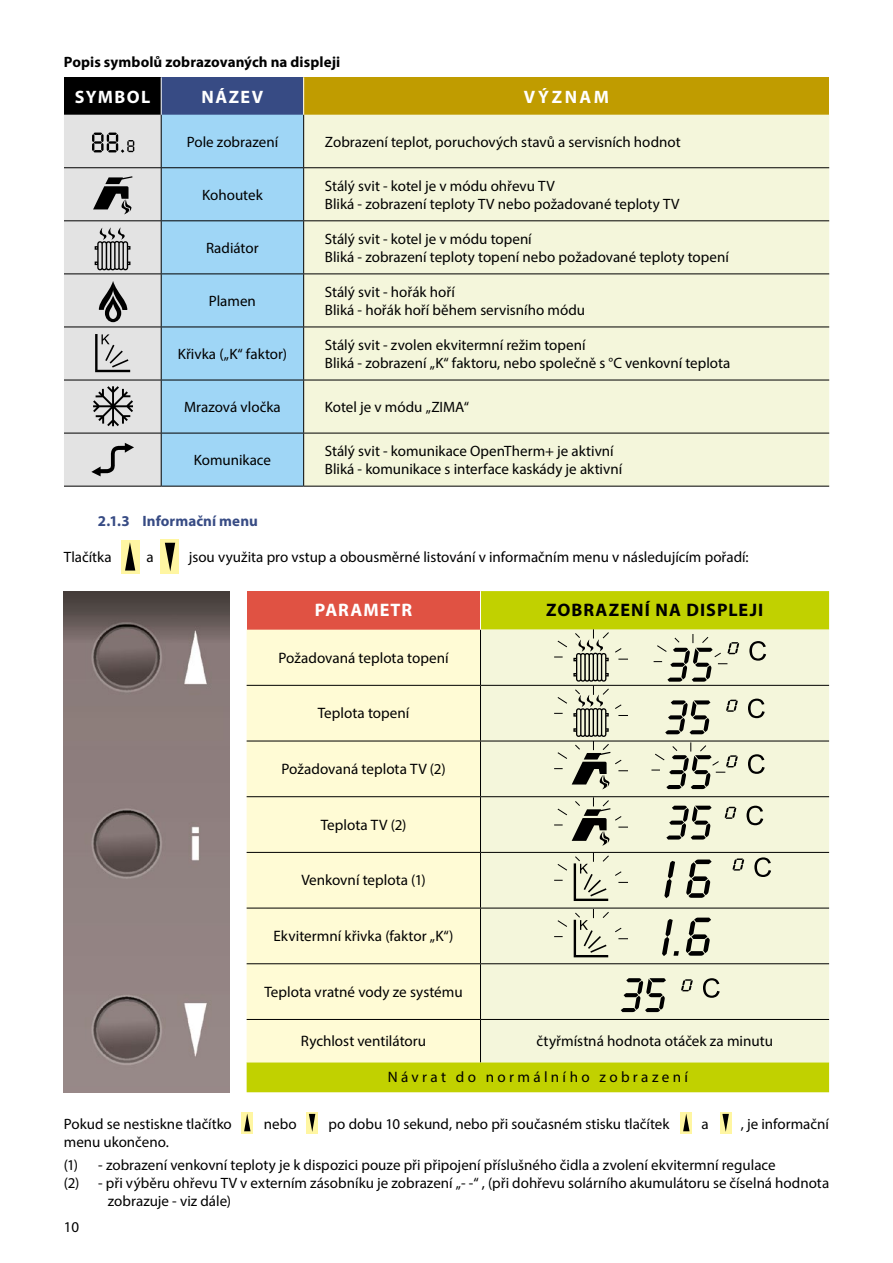
<style>
.page{position:relative;width:893px;height:1263px;background:#fff}
.page>*{position:absolute;margin:0;border:0;box-sizing:border-box;transform-origin:0 0}
.t1{font:700 18.15px "Myriad Pro";letter-spacing:.06em;color:#000}
.t2{font:700 18.15px "Myriad Pro";letter-spacing:.055em;color:#fff}
.t3{font:700 18px "Myriad Pro";letter-spacing:.085em;color:#fff}
.t4{font:15.15px "Myriad Pro";color:#000}
.t5{font:15.15px "Myriad Pro";letter-spacing:.22em;color:#000}
.t6{font:15px/18px "Myriad Pro";color:#000}
.t7{font:700 15px "Myriad Pro";letter-spacing:.005em;color:#000}
.t8{font:700 15px "Myriad Pro";letter-spacing:.005em;color:#374b84}
</style>
<div class="page">
<div style="left:64px;top:77px;width:97px;height:38px;background:#000"></div>
<div style="left:161px;top:77px;width:143px;height:38px;background:#374b84"></div>
<div style="left:304px;top:77px;width:525px;height:38px;background:#c09c00"></div>
<div style="left:162px;top:115px;width:141px;height:371px;background:#9fd6f6"></div>
<div style="left:304px;top:115px;width:525px;height:371px;background:#f4f6db"></div>
<hr style="left:161px;top:115px;width:1px;height:52px;background:#000">
<hr style="left:303px;top:115px;width:1px;height:52px;background:#000">
<hr style="left:161px;top:167px;width:143px;height:1px;background:#000">
<hr style="left:161px;top:168px;width:1px;height:52px;background:#000">
<hr style="left:304px;top:167px;width:525px;height:1px;background:#000">
<hr style="left:303px;top:168px;width:1px;height:52px;background:#000">
<hr style="left:161px;top:220px;width:143px;height:1px;background:#000">
<hr style="left:161px;top:221px;width:1px;height:52px;background:#000">
<hr style="left:304px;top:220px;width:525px;height:1px;background:#000">
<hr style="left:303px;top:221px;width:1px;height:52px;background:#000">
<hr style="left:161px;top:273px;width:143px;height:1px;background:#000">
<hr style="left:161px;top:274px;width:1px;height:53px;background:#000">
<hr style="left:304px;top:273px;width:525px;height:1px;background:#000">
<hr style="left:303px;top:274px;width:1px;height:53px;background:#000">
<hr style="left:161px;top:327px;width:143px;height:1px;background:#000">
<hr style="left:161px;top:327px;width:1px;height:53px;background:#000">
<hr style="left:304px;top:327px;width:525px;height:1px;background:#000">
<hr style="left:303px;top:327px;width:1px;height:53px;background:#000">
<hr style="left:161px;top:380px;width:143px;height:1px;background:#000">
<hr style="left:161px;top:380px;width:1px;height:53px;background:#000">
<hr style="left:304px;top:380px;width:525px;height:1px;background:#000">
<hr style="left:303px;top:380px;width:1px;height:53px;background:#000">
<hr style="left:161px;top:433px;width:143px;height:1px;background:#000">
<hr style="left:161px;top:433px;width:1px;height:53px;background:#000">
<hr style="left:304px;top:433px;width:525px;height:1px;background:#000">
<hr style="left:303px;top:433px;width:1px;height:53px;background:#000">
<hr style="left:64px;top:486px;width:97px;height:1px;background:#000">
<hr style="left:161px;top:486px;width:143px;height:1px;background:#000">
<hr style="left:304px;top:486px;width:525px;height:1px;background:#000">
<hr style="left:161px;top:77px;width:1px;height:38px;background:#fff">
<hr style="left:303px;top:77px;width:1px;height:38px;background:#fff">
<svg style="left:64px;top:115px;width:97px;height:371px;background:#cdcdcd"></svg>
<div style="left:121px;top:540px;width:18px;height:34px;background:#fff6a2"></div>
<svg style="left:125px;top:542px;width:10px;height:28px"></svg>
<div style="left:161px;top:540px;width:18px;height:34px;background:#fff6a2"></div>
<svg style="left:165px;top:543px;width:10px;height:28px"></svg>
<svg style="left:247px;top:591px;width:582px;height:501px;background:#c8b512"></svg>
<div style="left:247px;top:630px;width:233px;height:432px;background:#fffbd5"></div>
<div style="left:481px;top:630px;width:348px;height:432px;background:#f4f6db"></div>
<hr style="left:480px;top:630px;width:1px;height:55px;background:#000">
<hr style="left:247px;top:685px;width:233px;height:1px;background:#000">
<hr style="left:480px;top:685px;width:349px;height:1px;background:#000">
<hr style="left:480px;top:686px;width:1px;height:55px;background:#000">
<hr style="left:247px;top:741px;width:233px;height:1px;background:#000">
<hr style="left:480px;top:741px;width:349px;height:1px;background:#000">
<hr style="left:480px;top:741px;width:1px;height:55px;background:#000">
<hr style="left:247px;top:796px;width:233px;height:1px;background:#000">
<hr style="left:480px;top:796px;width:349px;height:1px;background:#000">
<hr style="left:480px;top:797px;width:1px;height:55px;background:#000">
<hr style="left:247px;top:852px;width:233px;height:1px;background:#000">
<hr style="left:480px;top:852px;width:349px;height:1px;background:#000">
<hr style="left:480px;top:853px;width:1px;height:55px;background:#000">
<hr style="left:247px;top:908px;width:233px;height:1px;background:#000">
<hr style="left:480px;top:908px;width:349px;height:1px;background:#000">
<hr style="left:480px;top:908px;width:1px;height:55px;background:#000">
<hr style="left:480px;top:591px;width:1px;height:39px;background:#fff">
<hr style="left:247px;top:963px;width:233px;height:1px;background:#000">
<hr style="left:480px;top:963px;width:349px;height:1px;background:#000">
<hr style="left:480px;top:964px;width:1px;height:55px;background:#000">
<hr style="left:247px;top:1019px;width:233px;height:1px;background:#000">
<hr style="left:480px;top:1019px;width:349px;height:1px;background:#000">
<hr style="left:480px;top:1020px;width:1px;height:42px;background:#000">
<svg style="left:664px;top:859px;width:48px;height:39px;background:#aeaf9c"></svg>
<svg style="left:733px;top:858px;width:11px;height:12px"></svg>
<svg style="left:754px;top:857px;width:17px;height:20px"></svg>
<svg style="left:749px;top:641px;width:17px;height:20px"></svg>
<svg style="left:726px;top:700px;width:12px;height:12px"></svg>
<svg style="left:748px;top:699px;width:17px;height:19px"></svg>
<svg style="left:748px;top:754px;width:17px;height:20px"></svg>
<svg style="left:725px;top:807px;width:11px;height:12px"></svg>
<svg style="left:747px;top:806px;width:16px;height:19px"></svg>
<svg style="left:662px;top:917px;width:49px;height:39px;background:#adaf9b"></svg>
<svg style="left:665px;top:700px;width:45px;height:34px;background:#a3a492"></svg>
<svg style="left:654px;top:634px;width:85px;height:48px;background:#ced0b9"></svg>
<svg style="left:666px;top:806px;width:46px;height:33px;background:#a4a693"></svg>
<svg style="left:651px;top:742px;width:87px;height:47px;background:#ced0b9"></svg>
<div style="left:241px;top:1112px;width:12px;height:21px;background:#fff6a2"></div>
<svg style="left:244px;top:1114px;width:7px;height:17px"></svg>
<div style="left:306px;top:1112px;width:12px;height:21px;background:#fff6a2"></div>
<svg style="left:309px;top:1114px;width:6px;height:18px"></svg>
<div style="left:680px;top:1112px;width:12px;height:21px;background:#fff6a2"></div>
<svg style="left:683px;top:1114px;width:6px;height:17px"></svg>
<svg style="left:720px;top:1112px;width:11px;height:21px"></svg>
<svg style="left:722px;top:1114px;width:7px;height:18px"></svg>
<img style="left:64px;top:591px;width:166px;height:502px">
<svg style="left:554px;top:629px;width:74px;height:160px;background:#cfd1b9"></svg>
<svg style="left:554px;top:797px;width:74px;height:49px;background:#c5c7b1"></svg>
<svg style="left:557px;top:863px;width:11px;height:8px"></svg>
<svg style="left:574px;top:853px;width:54px;height:48px;background:#d7d9c1"></svg>
<svg style="left:557px;top:920px;width:11px;height:7px"></svg>
<svg style="left:574px;top:909px;width:54px;height:48px;background:#d8dac2"></svg>
<svg style="left:681px;top:979px;width:12px;height:12px"></svg>
<svg style="left:703px;top:978px;width:17px;height:20px"></svg>
<svg style="left:621px;top:978px;width:45px;height:34px;background:#a2a391"></svg>
<p class="t7" style="left:64px;top:52px;width:278px">Popis symbolů zobrazovaných na displeji</p>
<p class="t3" style="left:75px;top:85px;width:77px">SYMBOL</p>
<p class="t3" style="left:202px;top:85px;width:63px">NÁZEV</p>
<p class="t3" style="left:524px;top:85px;width:87px">VÝZNAM</p>
<p class="t6" style="left:187px;top:133px;width:93px">Pole zobrazení</p>
<p class="t6" style="left:325px;top:133px;width:357px">Zobrazení teplot, poruchových stavů a servisních hodnot</p>
<p class="t6" style="left:202px;top:186px;width:62px">Kohoutek</p>
<p class="t6" style="left:325px;top:177px;width:356px">Stálý svit - kotel je v módu ohřevu TV<br>Bliká - zobrazení teploty TV nebo požadované teploty TV</p>
<p class="t6" style="left:206px;top:239px;width:54px">Radiátor</p>
<p class="t6" style="left:325px;top:230px;width:405px">Stálý svit - kotel je v módu topení<br>Bliká - zobrazení teploty topení nebo požadované teploty topení</p>
<p class="t6" style="left:209px;top:292px;width:48px">Plamen</p>
<p class="t6" style="left:325px;top:283px;width:262px">Stálý svit - hořák hoří<br>Bliká - hořák hoří během servisního módu</p>
<p class="t6" style="left:178px;top:345px;width:111px">Křivka („K“ faktor)</p>
<p class="t6" style="left:325px;top:336px;width:407px">Stálý svit - zvolen ekvitermní režim topení<br>Bliká - zobrazení „K“ faktoru, nebo společně s °C venkovní teplota</p>
<p class="t6" style="left:184px;top:398px;width:98px">Mrazová vločka</p>
<p class="t6" style="left:325px;top:398px;width:146px">Kotel je v módu „ZIMA“</p>
<p class="t6" style="left:194px;top:451px;width:79px">Komunikace</p>
<p class="t6" style="left:325px;top:442px;width:299px">Stálý svit - komunikace OpenTherm+ je aktivní<br>Bliká - komunikace s interface kaskády je aktivní</p>
<p class="t8" style="left:98px;top:511px;width:162px">2.1.3 Informační menu</p>
<p class="t6" style="left:64px;top:547px;width:49px">Tlačítka</p>
<p class="t6" style="left:147px;top:547px;width:9px">a</p>
<p class="t6" style="left:189px;top:547px;width:561px">jsou využita pro vstup a obousměrné listování v informačním menu v následujícím pořadí:</p>
<p class="t2" style="left:315px;top:598px;width:99px">PARAMETR</p>
<p class="t1" style="left:546px;top:598px;width:219px">ZOBRAZENÍ NA DISPLEJI</p>
<p class="t4" style="left:278px;top:648px;width:172px">Požadovaná teplota topení</p>
<p class="t4" style="left:318px;top:704px;width:93px">Teplota topení</p>
<p class="t4" style="left:281px;top:759px;width:166px">Požadovaná teplota TV (2)</p>
<p class="t4" style="left:321px;top:815px;width:87px">Teplota TV (2)</p>
<p class="t4" style="left:301px;top:871px;width:126px">Venkovní teplota (1)</p>
<p class="t4" style="left:274px;top:926px;width:181px">Ekvitermní křivka (faktor „K“)</p>
<p class="t4" style="left:264px;top:982px;width:200px">Teplota vratné vody ze systému</p>
<p class="t4" style="left:301px;top:1031px;width:127px">Rychlost ventilátoru</p>
<p class="t4" style="left:536px;top:1031px;width:238px">čtyřmístná hodnota otáček za minutu</p>
<p class="t5" style="left:388px;top:1068px;width:302px">Návrat do normálního zobrazení</p>
<p class="t6" style="left:64px;top:1115px;width:170px">Pokud se nestiskne tlačítko</p>
<p class="t6" style="left:264px;top:1115px;width:34px">nebo</p>
<p class="t6" style="left:329px;top:1115px;width:342px">po dobu 10 sekund, nebo při současném stisku tlačítek</p>
<p class="t6" style="left:701px;top:1115px;width:9px">a</p>
<p class="t6" style="left:741px;top:1115px;width:90px">, je informační</p>
<p class="t6" style="left:64px;top:1131px;width:713px;line-height:22.2px">menu ukončeno.<br>(1) - zobrazení venkovní teploty je k dispozici pouze při připojení příslušného čidla a zvolení ekvitermní regulace</p>
<p class="t6" style="left:108px;top:1173px;width:723px;text-indent:-44px">(2) - při výběru ohřevu TV v externím zásobníku je zobrazení „- -“ , (při dohřevu solárního akumulátoru se číselná hodnota zobrazuje - viz dále)</p>
<p class="t6" style="left:64px;top:1217px;width:17px">10</p>
</div>
